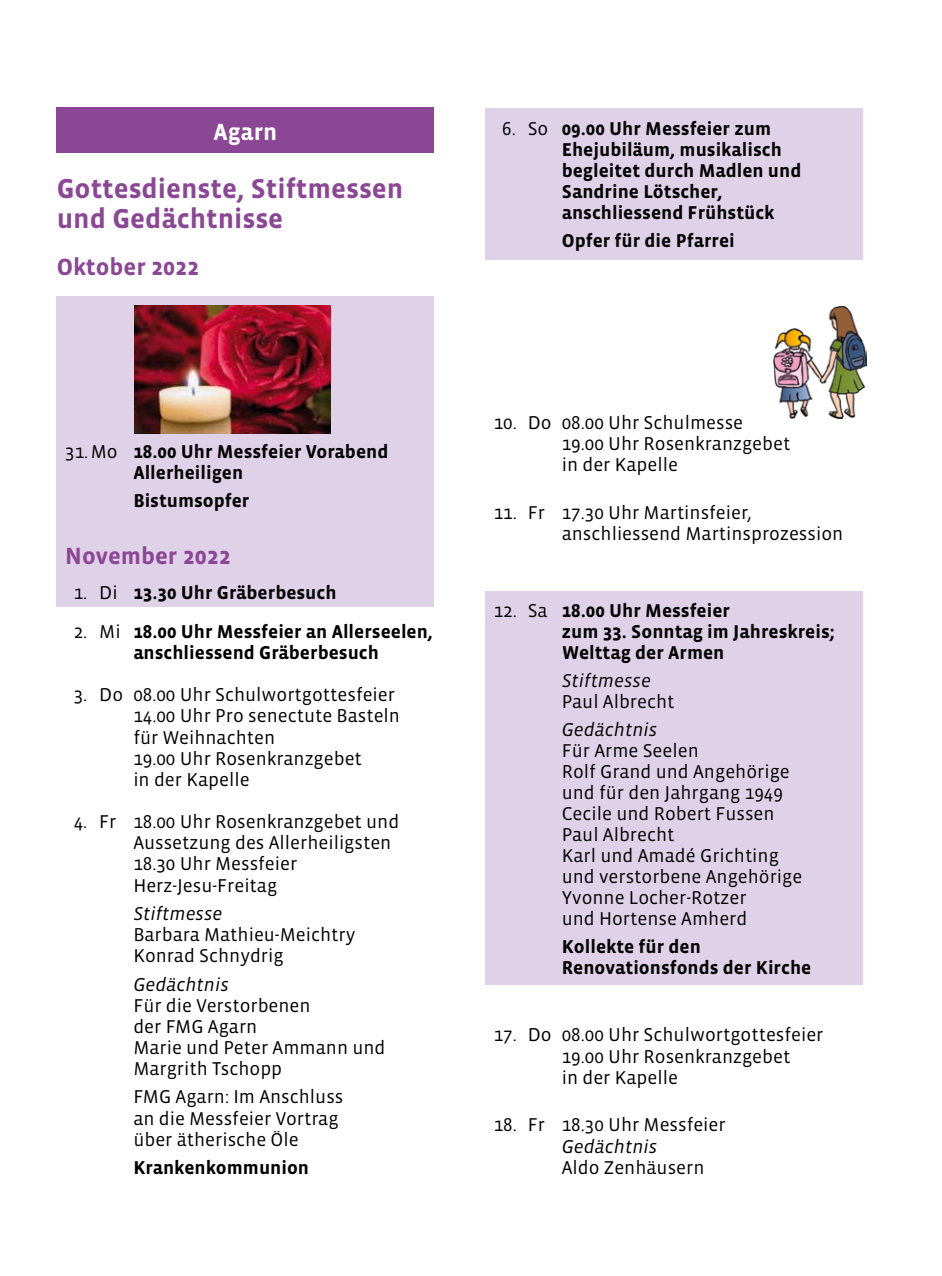
<style>
.page{position:relative;width:942px;height:1276px;background:#fff}
.page>*{position:absolute;margin:0;border:0;box-sizing:border-box;transform-origin:0 0}
.t1{font:700 28px/30.2px "Vista Sans";color:#8b4695}
.t2{font:700 24px "Vista Sans";color:#8b4695}
.t3{font:700 24px "Vista Sans";color:#fff}
.t4{font:19px/21.2px "Vista Sans";color:#000}
.t5{font:700 19px/21px "Vista Sans";color:#000}
.t6{font:italic 19px "Vista Sans";color:#000}
.s1{font-weight:400}
</style>
<div class="page">
<div style="left:485px;top:108px;width:377px;height:152px;background:#dfd1e8"></div>
<div style="left:485px;top:591px;width:377px;height:393px;background:#dfd1e8"></div>
<div style="left:57px;top:297px;width:377px;height:310px;background:#dfd1e8"></div>
<div style="left:57px;top:108px;width:377px;height:45px;background:#8b4695"></div>
<img style="left:135px;top:305px;width:195px;height:128px">
<img style="left:773px;top:305px;width:93px;height:113px">
<p class="t3" style="left:213px;top:119px;width:65px">Agarn</p>
<h1 class="t1" style="left:57px;top:174px;width:348px">Gottesdienste, Stiftmessen und Gedächtnisse</h1>
<p class="t2" style="left:57px;top:255px;width:144px">Oktober 2022</p>
<p class="t5" style="left:133px;top:441px;width:256px;text-indent:-68px"><span class="s1">31.Mo</span> 18.00 Uhr Messfeier Vorabend<br>Allerheiligen</p>
<p class="t5" style="left:133px;top:490px;width:118px">Bistumsopfer</p>
<p class="t2" style="left:65px;top:543px;width:167px">November 2022</p>
<p class="t5" style="left:74px;top:582px;width:264px"><span class="s1">1. Di</span> 13.30 Uhr Gräberbesuch</p>
<p class="t5" style="left:74px;top:621px;width:360px;text-align:center"><span class="s1">2. Mi</span> 18.00 Uhr Messfeier an Allerseelen, anschliessend Gräberbesuch</p>
<p class="t4" style="left:133px;top:684px;width:268px;text-indent:-59px">3. Do 08.00 Uhr Schulwortgottesfeier<br>14.00 Uhr Pro senectute Basteln für Weihnachten<br>19.00 Uhr Rosenkranzgebet<br>in der Kapelle</p>
<p class="t4" style="left:133px;top:811px;width:267px;text-indent:-59px">4. Fr 18.00 Uhr Rosenkranzgebet und<br>Aussetzung des Allerheiligsten<br>18.30 Uhr Messfeier<br>Herz-Jesu-Freitag</p>
<p class="t6" style="left:133px;top:904px;width:91px">Stiftmesse</p>
<p class="t4" style="left:133px;top:924px;width:223px">Barbara Mathieu-Meichtry<br>Konrad Schnydrig</p>
<p class="t6" style="left:133px;top:974px;width:97px">Gedächtnis</p>
<p class="t4" style="left:133px;top:995px;width:253px">Für die Verstorbenen<br>der FMG Agarn<br>Marie und Peter Ammann und<br>Margrith Tschopp</p>
<p class="t4" style="left:133px;top:1086px;width:211px">FMG Agarn: Im Anschluss an die Messfeier Vortrag über ätherische Öle</p>
<p class="t5" style="left:133px;top:1157px;width:177px">Krankenkommunion</p>
<p class="t5" style="left:561px;top:119px;width:241px;text-indent:-59px"><span class="s1">6. So</span> 09.00 Uhr Messfeier zum<br>Ehejubiläum, musikalisch begleitet durch Madlen und<br>Sandrine Lötscher, anschliessend Frühstück</p>
<p class="t5" style="left:561px;top:231px;width:174px">Opfer für die Pfarrei</p>
<p class="t4" style="left:561px;top:412px;width:230px;text-indent:-68px">10. Do 08.00 Uhr Schulmesse<br>19.00 Uhr Rosenkranzgebet in der Kapelle</p>
<p class="t4" style="left:561px;top:502px;width:283px;text-indent:-68px">11. Fr 17.30 Uhr Martinsfeier, anschliessend Martinsprozession</p>
<p class="t5" style="left:561px;top:600px;width:274px;text-indent:-68px"><span class="s1">12. Sa</span> 18.00 Uhr Messfeier<br>zum 33. Sonntag im Jahreskreis;<br>Welttag der Armen</p>
<p class="t6" style="left:561px;top:671px;width:91px">Stiftmesse</p>
<p class="t4" style="left:561px;top:691px;width:114px">Paul Albrecht</p>
<p class="t6" style="left:561px;top:720px;width:97px">Gedächtnis</p>
<p class="t4" style="left:561px;top:740px;width:242px">Für Arme Seelen<br>Rolf Grand und Angehörige und für den Jahrgang 1949<br>Cecile und Robert Fussen<br>Paul Albrecht<br>Karl und Amadé Grichting und verstorbene Angehörige<br>Yvonne Locher-Rotzer<br>und Hortense Amherd</p>
<p class="t5" style="left:561px;top:936px;width:251px">Kollekte für den<br>Renovationsfonds der Kirche</p>
<p class="t4" style="left:561px;top:1024px;width:263px;text-indent:-68px">17. Do 08.00 Uhr Schulwortgottesfeier<br>19.00 Uhr Rosenkranzgebet<br>in der Kapelle</p>
<p class="t4" style="left:493px;top:1114px;width:233px">18. Fr 18.30 Uhr Messfeier</p>
<p class="t6" style="left:561px;top:1136px;width:97px">Gedächtnis</p>
<p class="t4" style="left:561px;top:1157px;width:144px">Aldo Zenhäusern</p>
</div>
